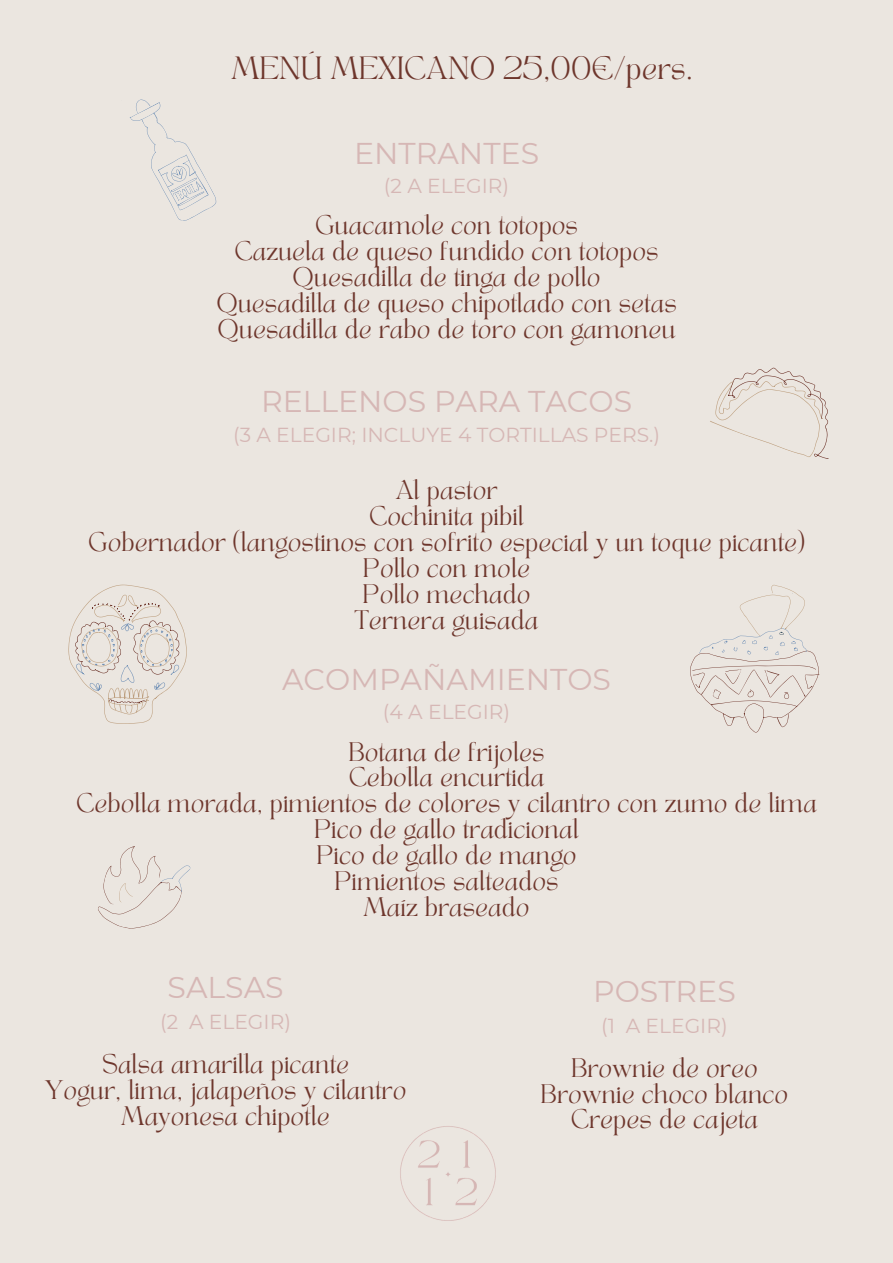
<style>
.page{position:relative;width:893px;height:1263px;background:#ebe6e0}
.page>*{position:absolute;margin:0;border:0;box-sizing:border-box;transform-origin:0 0}
.t1{font:30px "Montserrat";color:#d6b7b5}
.t2{font:22.5px "TANAEGEAN";color:#6e362c}
.t3{font:20.25px "Montserrat";color:#d6b7b5}
.t4{font:18.75px "TANAEGEAN";color:#6e362c}
</style>
<div class="page">
<svg style="left:690px;top:585px;width:129px;height:147px"></svg>
<svg style="left:710px;top:368px;width:118px;height:89px"></svg>
<svg style="left:98px;top:846px;width:92px;height:82px"></svg>
<svg style="left:68px;top:585px;width:118px;height:139px"></svg>
<img style="left:400px;top:1126px;width:96px;height:95px">
<svg style="left:129px;top:100px;width:87px;height:121px"></svg>
<p class="t2" style="left:231px;top:55px;width:463px">MENÚ MEXICANO 25,00€/pers.</p>
<h1 class="t1" style="left:354px;top:134px;width:186px">ENTRANTES</h1>
<h3 class="t3" style="left:384px;top:174px;width:127px">(2 A ELEGIR)</h3>
<p class="t4" style="left:315px;top:214px;width:265px">Guacamole con totopos</p>
<p class="t4" style="left:234px;top:240px;width:426px">Cazuela de queso fundido con totopos</p>
<p class="t4" style="left:292px;top:266px;width:309px">Quesadilla de tinga de pollo</p>
<p class="t4" style="left:216px;top:292px;width:462px">Quesadilla de queso chipotlado con setas</p>
<p class="t4" style="left:217px;top:318px;width:460px">Quesadilla de rabo de toro con gamoneu</p>
<h1 class="t1" style="left:261px;top:383px;width:373px">RELLENOS PARA TACOS</h1>
<h3 class="t3" style="left:233px;top:423px;width:428px">(3 A ELEGIR; INCLUYE 4 TORTILLAS PERS.)</h3>
<p class="t4" style="left:396px;top:479px;width:103px">Al pastor</p>
<p class="t4" style="left:369px;top:505px;width:156px">Cochinita pibil</p>
<p class="t4" style="left:88px;top:531px;width:718px">Gobernador (langostinos con sofrito especial y un toque picante)</p>
<p class="t4" style="left:363px;top:557px;width:169px">Pollo con mole</p>
<p class="t4" style="left:362px;top:583px;width:169px">Pollo mechado</p>
<p class="t4" style="left:355px;top:609px;width:185px">Ternera guisada</p>
<h1 class="t1" style="left:282px;top:661px;width:330px">ACOMPAÑAMIENTOS</h1>
<h3 class="t3" style="left:383px;top:700px;width:129px">(4 A ELEGIR)</h3>
<p class="t4" style="left:348px;top:740px;width:198px">Botana de frijoles</p>
<p class="t4" style="left:349px;top:766px;width:197px">Cebolla encurtida</p>
<p class="t4" style="left:76px;top:792px;width:742px">Cebolla morada, pimientos de colores y cilantro con zumo de lima</p>
<p class="t4" style="left:314px;top:818px;width:266px">Pico de gallo tradicional</p>
<p class="t4" style="left:316px;top:844px;width:262px">Pico de gallo de mango</p>
<p class="t4" style="left:334px;top:870px;width:225px">Pimientos salteados</p>
<p class="t4" style="left:363px;top:896px;width:167px">Maíz braseado</p>
<h1 class="t1" style="left:168px;top:969px;width:118px">SALSAS</h1>
<h3 class="t3" style="left:160px;top:1010px;width:132px">(2 A ELEGIR)</h3>
<p class="t4" style="left:102px;top:1053px;width:249px">Salsa amarilla picante</p>
<p class="t4" style="left:45px;top:1079px;width:363px">Yogur, lima, jalapeños y cilantro</p>
<p class="t4" style="left:121px;top:1104px;width:210px">Mayonesa chipotle</p>
<p class="t1" style="left:593px;top:973px;width:144px">POSTRES</p>
<h1 class="t3" style="left:601px;top:1014px;width:128px">(1 A ELEGIR)</h1>
<h3 class="t4" style="left:571px;top:1057px;width:188px">Brownie de oreo</h3>
<p class="t4" style="left:540px;top:1082px;width:249px">Brownie choco blanco</p>
<p class="t4" style="left:571px;top:1108px;width:189px">Crepes de cajeta</p>
</div>
